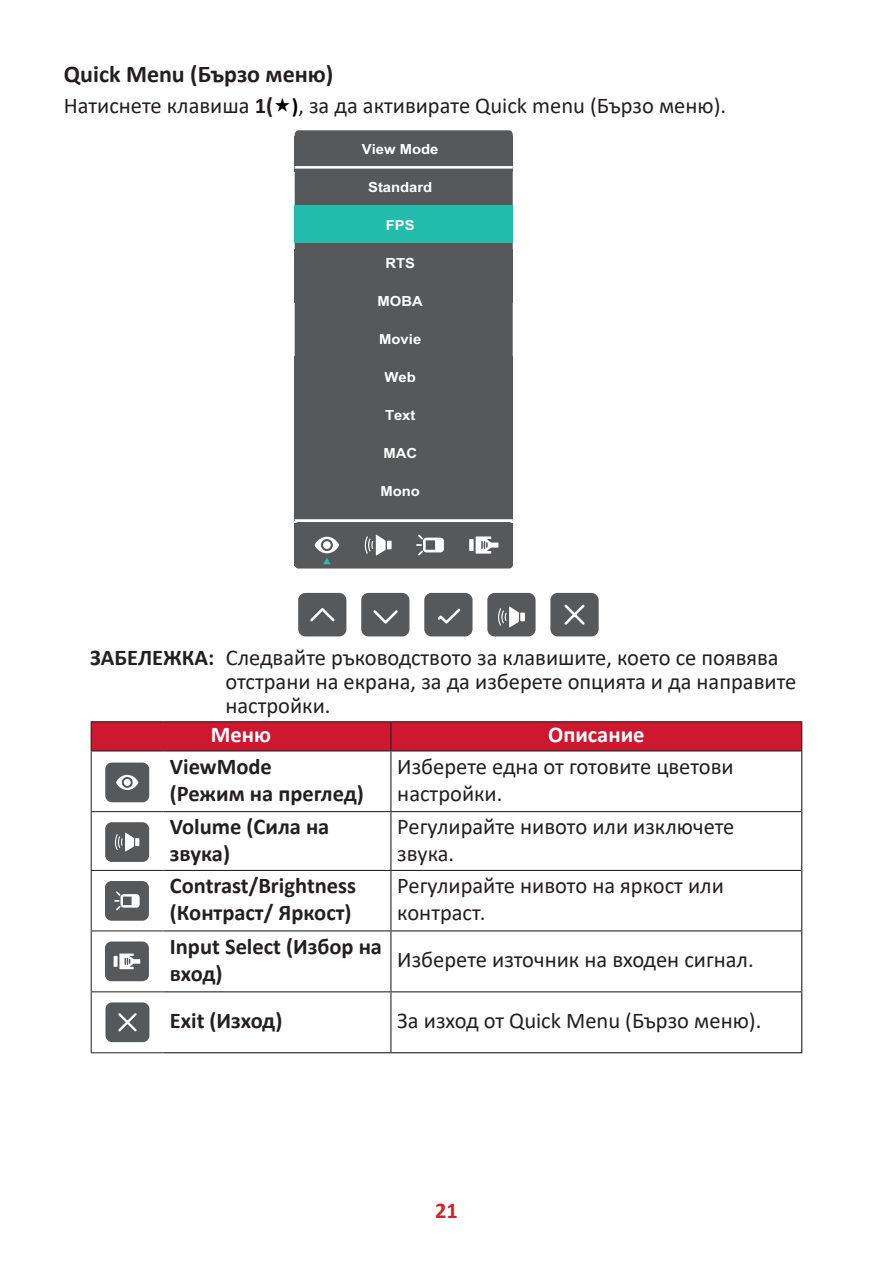
<style>
.page{position:relative;width:893px;height:1263px;background:#fff}
.page>*{position:absolute;margin:0;border:0;box-sizing:border-box;transform-origin:0 0}
.t1{font:700 24px "Calibri";color:#231f20}
.t2{font:22.5px/27px "Calibri";color:#231f20}
.t3{font:700 22.5px/27px "Calibri";color:#231f20}
.t4{font:700 22.5px "Calibri";color:#fff}
.t5{font:700 22.5px "Calibri";color:#d1232a}
.t6{font:700 13.95px "Arial";color:#fff;scale:1.06 1}
.s1{font-weight:700}
.s2{font-weight:700;font-size:21px;color:#000}
</style>
<div class="page">
<div style="left:295px;top:522px;width:218px;height:46px;background:#57585a;border-radius:4px"></div>
<div style="left:295px;top:523px;width:218px;height:9px;background:#57585a"></div>
<div style="left:295px;top:130px;width:218px;height:312px;background:#57585a;border-radius:4px"></div>
<div style="left:295px;top:410px;width:218px;height:110px;background:#57585a"></div>
<div style="left:294px;top:205px;width:218px;height:38px;background:#22bcac"></div>
<div style="left:298px;top:593px;width:48px;height:43px;background:#57585a;border-radius:7px"></div>
<svg style="left:310px;top:608px;width:25px;height:14px"></svg>
<div style="left:361px;top:593px;width:48px;height:43px;background:#57585a;border-radius:7px"></div>
<svg style="left:373px;top:610px;width:25px;height:14px"></svg>
<div style="left:424px;top:593px;width:48px;height:43px;background:#57585a;border-radius:7px"></div>
<svg style="left:437px;top:608px;width:24px;height:16px"></svg>
<hr style="left:295px;top:519px;width:218px;height:3px;background:#fff">
<hr style="left:295px;top:166px;width:218px;height:3px;background:#fff">
<svg style="left:416px;top:535px;width:28px;height:20px"></svg>
<div style="left:469px;top:539px;width:5px;height:12px;background:#fff"></div>
<svg style="left:476px;top:536px;width:22px;height:18px"></svg>
<div style="left:550px;top:593px;width:49px;height:43px;background:#57585a;border-radius:7px"></div>
<svg style="left:564px;top:604px;width:21px;height:21px"></svg>
<div style="left:487px;top:593px;width:49px;height:43px;background:#57585a;border-radius:7px"></div>
<div style="left:520px;top:613px;width:5px;height:8px;background:#fff"></div>
<svg style="left:498px;top:606px;width:21px;height:21px"></svg>
<div style="left:387px;top:541px;width:5px;height:8px;background:#fff"></div>
<svg style="left:364px;top:534px;width:22px;height:22px"></svg>
<svg style="left:315px;top:537px;width:24px;height:27px"></svg>
<hr style="left:91px;top:721px;width:72px;height:1px;background:#231f20">
<hr style="left:163px;top:721px;width:228px;height:1px;background:#231f20">
<hr style="left:391px;top:721px;width:411px;height:1px;background:#231f20">
<hr style="left:801px;top:751px;width:1px;height:61px;background:#231f20">
<hr style="left:801px;top:812px;width:1px;height:58px;background:#231f20">
<hr style="left:801px;top:870px;width:1px;height:61px;background:#231f20">
<hr style="left:801px;top:931px;width:1px;height:61px;background:#231f20">
<hr style="left:801px;top:992px;width:1px;height:60px;background:#231f20">
<hr style="left:163px;top:1052px;width:228px;height:1px;background:#231f20">
<hr style="left:391px;top:1052px;width:411px;height:1px;background:#231f20">
<div style="left:91px;top:722px;width:711px;height:29px;background:#ce182f"></div>
<hr style="left:91px;top:750px;width:72px;height:1px;background:#231f20">
<hr style="left:163px;top:750px;width:228px;height:1px;background:#231f20">
<hr style="left:391px;top:750px;width:410px;height:1px;background:#231f20">
<hr style="left:390px;top:751px;width:1px;height:60px;background:#231f20">
<hr style="left:163px;top:811px;width:228px;height:1px;background:#231f20">
<hr style="left:391px;top:811px;width:410px;height:1px;background:#231f20">
<hr style="left:390px;top:812px;width:1px;height:58px;background:#231f20">
<hr style="left:163px;top:870px;width:228px;height:1px;background:#231f20">
<hr style="left:391px;top:870px;width:410px;height:1px;background:#231f20">
<hr style="left:390px;top:871px;width:1px;height:59px;background:#231f20">
<hr style="left:163px;top:930px;width:228px;height:1px;background:#231f20">
<hr style="left:391px;top:930px;width:410px;height:1px;background:#231f20">
<hr style="left:390px;top:931px;width:1px;height:60px;background:#231f20">
<hr style="left:163px;top:991px;width:228px;height:1px;background:#231f20">
<hr style="left:391px;top:991px;width:410px;height:1px;background:#231f20">
<hr style="left:390px;top:992px;width:1px;height:60px;background:#231f20">
<hr style="left:91px;top:751px;width:1px;height:60px;background:#231f20">
<hr style="left:91px;top:811px;width:72px;height:1px;background:#231f20">
<hr style="left:91px;top:812px;width:1px;height:58px;background:#231f20">
<hr style="left:91px;top:870px;width:72px;height:1px;background:#231f20">
<hr style="left:91px;top:871px;width:1px;height:59px;background:#231f20">
<hr style="left:91px;top:930px;width:72px;height:1px;background:#231f20">
<hr style="left:91px;top:931px;width:1px;height:60px;background:#231f20">
<hr style="left:91px;top:991px;width:72px;height:1px;background:#231f20">
<hr style="left:91px;top:992px;width:1px;height:60px;background:#231f20">
<hr style="left:91px;top:1052px;width:72px;height:1px;background:#231f20">
<div style="left:105px;top:762px;width:44px;height:40px;background:#57585a;border-radius:7px"></div>
<svg style="left:116px;top:775px;width:22px;height:15px"></svg>
<div style="left:124px;top:779px;width:7px;height:7px;background:#fff;border-radius:50%"></div>
<div style="left:105px;top:822px;width:44px;height:40px;background:#57585a;border-radius:7px"></div>
<svg style="left:114px;top:832px;width:25px;height:20px"></svg>
<div style="left:105px;top:881px;width:44px;height:40px;background:#57585a;border-radius:7px"></div>
<svg style="left:114px;top:891px;width:26px;height:19px"></svg>
<div style="left:105px;top:941px;width:44px;height:40px;background:#57585a;border-radius:7px"></div>
<svg style="left:114px;top:956px;width:4px;height:11px"></svg>
<svg style="left:119px;top:953px;width:21px;height:16px"></svg>
<div style="left:105px;top:1002px;width:44px;height:40px;background:#57585a;border-radius:7px"></div>
<svg style="left:118px;top:1013px;width:19px;height:19px"></svg>
<p class="t1" style="left:64px;top:57px;width:271px">Quick Menu (Бързо меню)</p>
<p class="t2" style="left:64px;top:91px;width:664px">Натиснете клавиша <span class="s1">1(</span> <span class="s2">)</span>, за да активирате Quick menu (Бързо меню).</p>
<p class="t6" style="left:362px;top:139px;width:74px">View Mode</p>
<p class="t6" style="left:368px;top:177px;width:62px">Standard</p>
<p class="t6" style="left:386px;top:215px;width:29px">FPS</p>
<p class="t6" style="left:385px;top:253px;width:29px">RTS</p>
<p class="t6" style="left:378px;top:291px;width:44px">MOBA</p>
<p class="t6" style="left:379px;top:329px;width:41px">Movie</p>
<p class="t6" style="left:385px;top:367px;width:31px">Web</p>
<p class="t6" style="left:385px;top:405px;width:30px">Text</p>
<p class="t6" style="left:383px;top:443px;width:33px">MAC</p>
<p class="t6" style="left:380px;top:481px;width:39px">Mono</p>
<p class="t2" style="left:225px;top:645px;width:572px;line-height:24px;text-indent:-135px"><span class="s1">ЗАБЕЛЕЖКА:</span> Следвайте ръководството за клавишите, което се появява отстрани на екрана, за да изберете опцията и да направите настройки.</p>
<p class="t4" style="left:211px;top:719px;width:62px">Меню</p>
<p class="t4" style="left:548px;top:719px;width:98px">Описание</p>
<p class="t3" style="left:170px;top:753px;width:195px">ViewMode<br>(Режим на преглед)</p>
<p class="t2" style="left:397px;top:752px;width:338px">Изберете една от готовите цветови настройки.</p>
<p class="t3" style="left:170px;top:812px;width:161px">Volume (Сила на звука)</p>
<p class="t2" style="left:397px;top:812px;width:339px">Регулирайте нивото или изключете звука.</p>
<p class="t3" style="left:170px;top:872px;width:188px">Contrast/Brightness (Контраст/ Яркост)</p>
<p class="t2" style="left:397px;top:872px;width:328px">Регулирайте нивото на яркост или контраст.</p>
<p class="t3" style="left:170px;top:933px;width:214px">Input Select (Избор на вход)</p>
<p class="t2" style="left:397px;top:946px;width:358px">Изберете източник на входен сигнал.</p>
<p class="t3" style="left:170px;top:1007px;width:114px">Exit (Изход)</p>
<p class="t2" style="left:397px;top:1007px;width:366px">За изход от Quick Menu (Бързо меню).</p>
<p class="t5" style="left:435px;top:1194px;width:24px">21</p>
</div>
